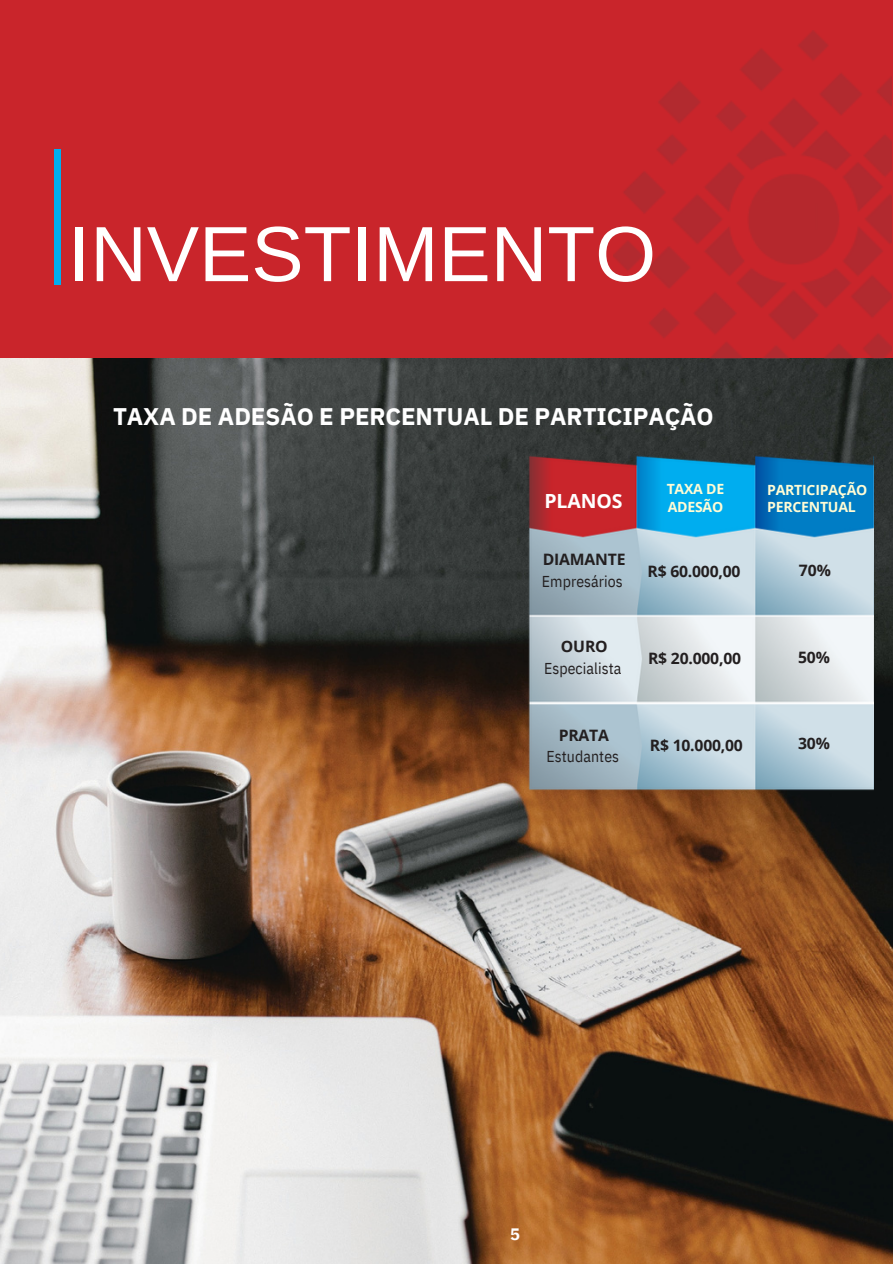
<style>
.page{position:relative;width:893px;height:1264px;background:#fff}
.page>*{position:absolute;margin:0;border:0;box-sizing:border-box;transform-origin:0 0}
.t1{font:78.3px "Arimo";color:#fff}
.t2{font:700 24px "IBM Plex Sans";letter-spacing:-.005em;color:#fff}
.t3{font:700 19.5px "Open Sans";letter-spacing:-.005em;color:#fff}
.t4{font:700 16.5px "IBM Plex Sans";color:#fff}
.t5{font:700 15.75px "Open Sans";letter-spacing:-.015em;color:#231f20}
.t6{font:15.75px "IBM Plex Sans Cond";letter-spacing:.005em;color:#231f20}
.t7{font:700 14.1px/17.7px "Open Sans";letter-spacing:-.015em;color:#fffcd5}
</style>
<div class="page">
<div style="left:0;top:0;width:892px;height:1263px;background:#c9252b"></div>
<img style="left:0;top:358px;width:892px;height:904px">
<div style="left:54px;top:149px;width:7px;height:136px;background:#00aeef"></div>
<img style="left:613px;top:30px;width:278px;height:329px">
<img style="left:520px;top:447px;width:353px;height:351px">
<p class="t1" style="left:68px;top:210px;width:589px">INVESTIMENTO</p>
<p class="t2" style="left:113px;top:400px;width:602px">TAXA DE ADESÃO E PERCENTUAL DE PARTICIPAÇÃO</p>
<p class="t3" style="left:544px;top:487px;width:80px">PLANOS</p>
<p class="t7" style="left:666px;top:479px;width:59px">TAXA DE<br>ADESÃO</p>
<p class="t7" style="left:767px;top:480px;width:102px">PARTICIPAÇÃO<br>PERCENTUAL</p>
<p class="t5" style="left:543px;top:548px;width:84px">DIAMANTE</p>
<p class="t6" style="left:542px;top:571px;width:82px">Empresários</p>
<p class="t5" style="left:561px;top:635px;width:48px">OURO</p>
<p class="t6" style="left:544px;top:657px;width:79px">Especialista</p>
<p class="t5" style="left:558px;top:723px;width:52px">PRATA</p>
<p class="t6" style="left:546px;top:746px;width:74px">Estudantes</p>
<p class="t5" style="left:647px;top:560px;width:94px">R$ 60.000,00</p>
<p class="t5" style="left:798px;top:559px;width:33px">70%</p>
<p class="t5" style="left:648px;top:646px;width:95px">R$ 20.000,00</p>
<p class="t5" style="left:650px;top:733px;width:94px">R$ 10.000,00</p>
<p class="t5" style="left:798px;top:645px;width:33px">50%</p>
<p class="t5" style="left:798px;top:732px;width:33px">30%</p>
<p class="t4" style="left:510px;top:1223px;width:11px">5</p>
</div>
